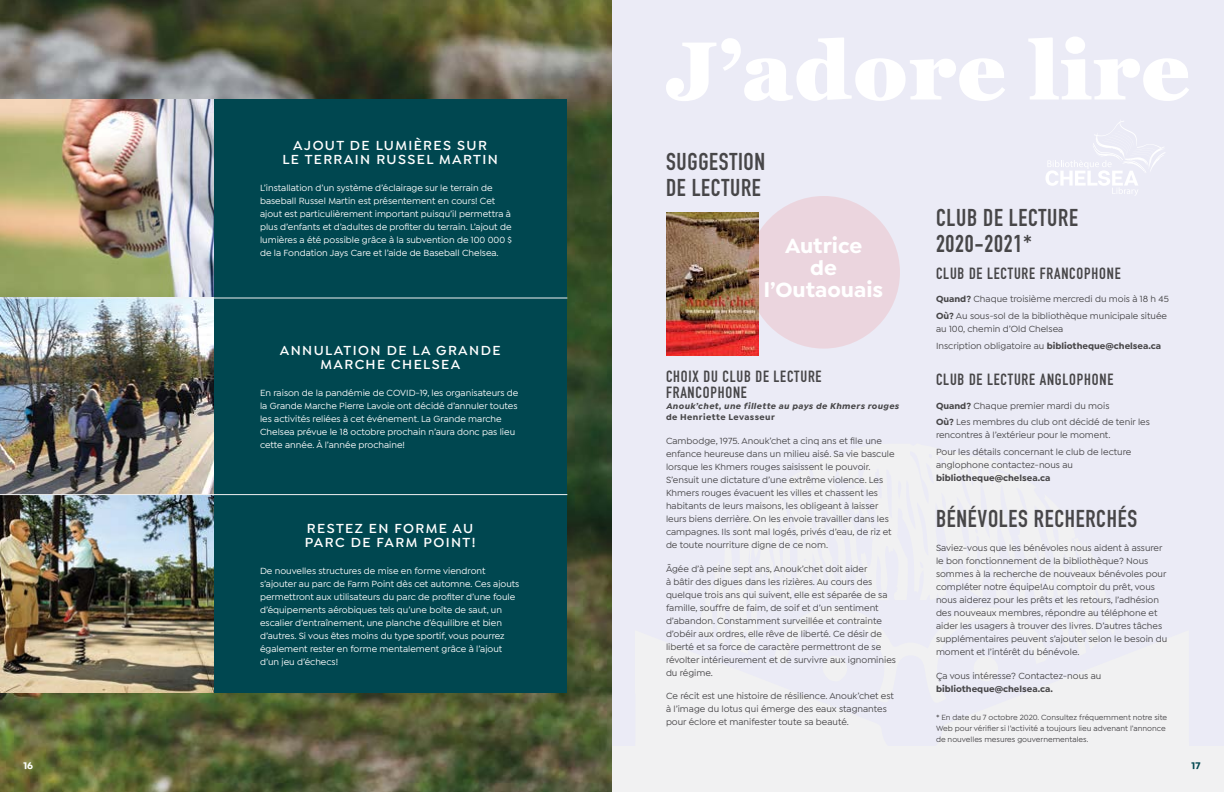
<style>
.page{position:relative;width:1224px;height:792px;background:#fff}
.page>*{position:absolute;margin:0;border:0;box-sizing:border-box;transform-origin:0 0}
.t1{font:700 24px/26px "DIN Condensed";letter-spacing:.03em;color:#474648}
.t2{font:700 21.9px/21.9px "Isidora Sans";color:#fff;text-align:center}
.t3{font:700 16px/16px "DIN Condensed";letter-spacing:.05em;color:#474648}
.t4{font:600 14px/14px "Isidora Sans";letter-spacing:.1em;color:#fff;text-align:center}
.t5{font:700 10px "Isidora Sans";color:#fff}
.t6{font:700 10px "Isidora Sans";color:#004750}
.t7{font:500 9.5px/13px "Isidora Sans";color:#474648}
.t8{font:500 9.5px/13px "Isidora Sans";color:#fff}
.t9{font:700 9.5px "Isidora Sans";color:#474648}
.t10{font:italic 700 9px "Isidora Sans";letter-spacing:.05em;color:#474648}
.t11{font:700 9px "Isidora Sans";letter-spacing:.05em;color:#474648}
.t12{font:500 8px/11px "Isidora Sans";color:#474648}
.s1{font-weight:700}
</style>
<div class="page">
<div style="left:612px;top:0;width:612px;height:746px;background:#ebebf6"></div>
<img style="left:0;top:0;width:612px;height:792px">
<div style="left:635px;top:746px;width:554px;height:46px;background:#f1f1f2"></div>
<svg style="left:1046px;top:121px;width:119px;height:73px"></svg>
<img style="left:666px;top:213px;width:93px;height:142px">
<div style="left:747px;top:196px;width:153px;height:153px;background:#ebd5de;border-radius:50%"></div>
<svg style="left:666px;top:38px;width:339px;height:63px"></svg>
<svg style="left:1028px;top:37px;width:161px;height:64px"></svg>
<div style="left:213px;top:100px;width:354px;height:198px;background:#004750"></div>
<img style="left:0;top:99px;width:213px;height:199px">
<div style="left:213px;top:298px;width:354px;height:198px;background:#004750"></div>
<img style="left:0;top:299px;width:213px;height:195px">
<div style="left:213px;top:495px;width:354px;height:198px;background:#004750"></div>
<img style="left:0;top:495px;width:213px;height:198px">
<hr style="left:0;top:298px;width:567px;height:1px;background:#f1f1f2">
<hr style="left:0;top:494px;width:567px;height:1px;background:#f1f1f2">
<h3 class="t4" style="left:282px;top:139px;width:217px">AJOUT DE LUMIÈRES SUR<br>LE TERRAIN RUSSEL MARTIN</h3>
<p class="t8" style="left:260px;top:182px;width:253px">L’installation d’un système d’éclairage sur le terrain de baseball Russel Martin est présentement en cours! Cet ajout est particulièrement important puisqu’il permettra à plus d’enfants et d’adultes de profiter du terrain. L’ajout de lumières a été possible grâce à la subvention de 100 000 $ de la Fondation Jays Care et l’aide de Baseball Chelsea.</p>
<h3 class="t4" style="left:280px;top:343px;width:222px">ANNULATION DE LA GRANDE<br>MARCHE CHELSEA</h3>
<p class="t8" style="left:260px;top:386px;width:260px">En raison de la pandémie de COVID-19, les organisateurs de la Grande Marche Pierre Lavoie ont décidé d’annuler toutes les activités reliées à cet événement. La Grande marche Chelsea prévue le 18 octobre prochain n’aura donc pas lieu cette année. À l’année prochaine!</p>
<h3 class="t4" style="left:305px;top:521px;width:172px;text-align:left">RESTEZ EN FORME AU<br>PARC DE FARM POINT!</h3>
<p class="t8" style="left:260px;top:564px;width:261px">De nouvelles structures de mise en forme viendront s’ajouter au parc de Farm Point dès cet automne. Ces ajouts permettront aux utilisateurs du parc de profiter d’une foule d’équipements aérobiques tels qu’une boîte de saut, un escalier d’entraînement, une planche d’équilibre et bien d’autres. Si vous êtes moins du type sportif, vous pourrez également rester en forme mentalement grâce à l’ajout d’un jeu d’échecs!</p>
<h1 class="t1" style="left:666px;top:148px;width:101px">SUGGESTION<br>DE LECTURE</h1>
<h2 class="t2" style="left:764px;top:235px;width:121px">Autrice<br>de l’Outaouais</h2>
<h3 class="t3" style="left:666px;top:368px;width:157px">CHOIX DU CLUB DE LECTURE<br>FRANCOPHONE</h3>
<p class="t10" style="left:666px;top:401px;width:234px">Anouk’chet, une fillette au pays de Khmers rouges</p>
<p class="t11" style="left:666px;top:412px;width:110px">de Henriette Levasseur</p>
<p class="t7" style="left:666px;top:434px;width:230px">Cambodge, 1975. Anouk’chet a cinq ans et file une enfance heureuse dans un milieu aisé. Sa vie bascule lorsque les Khmers rouges saisissent le pouvoir.<br>S’ensuit une dictature d’une extrême violence. Les Khmers rouges évacuent les villes et chassent les habitants de leurs maisons, les obligeant à laisser leurs biens derrière. On les envoie travailler dans les campagnes. Ils sont mal logés, privés d’eau, de riz et de toute nourriture digne de ce nom.</p>
<p class="t7" style="left:666px;top:562px;width:232px">Âgée d’à peine sept ans, Anouk’chet doit aider<br>à bâtir des digues dans les rizières. Au cours des quelque trois ans qui suivent, elle est séparée de sa famille, souffre de faim, de soif et d’un sentiment d’abandon. Constamment surveillée et contrainte d’obéir aux ordres, elle rêve de liberté. Ce désir de liberté et sa force de caractère permettront de se révolter intérieurement et de survivre aux ignominies du régime.</p>
<p class="t7" style="left:666px;top:690px;width:229px">Ce récit est une histoire de résilience. Anouk’chet est à l’image du lotus qui émerge des eaux stagnantes pour éclore et manifester toute sa beauté.</p>
<h1 class="t1" style="left:936px;top:204px;width:144px">CLUB DE LECTURE<br>2020-2021*</h1>
<h3 class="t3" style="left:936px;top:265px;width:186px">CLUB DE LECTURE FRANCOPHONE</h3>
<p class="t7" style="left:936px;top:291px;width:234px;line-height:16.6px"><span class="s1">Quand?</span> Chaque troisième mercredi du mois à 18 h 45<br><span class="s1">Où?</span> Au sous-sol de la bibliothèque municipale située</p>
<p class="t7" style="left:936px;top:321px;width:227px;line-height:16.6px">au 100, chemin d’Old Chelsea<br>Inscription obligatoire au <span class="s1">bibliotheque@chelsea.ca</span></p>
<h3 class="t3" style="left:936px;top:371px;width:179px">CLUB DE LECTURE ANGLOPHONE</h3>
<p class="t7" style="left:936px;top:397px;width:215px;line-height:16.6px"><span class="s1">Quand?</span> Chaque premier mardi du mois<br><span class="s1">Où?</span> Les membres du club ont décidé de tenir les</p>
<p class="t7" style="left:936px;top:427px;width:197px;line-height:16.6px">rencontres à l’extérieur pour le moment.<br>Pour les détails concernant le club de lecture</p>
<p class="t7" style="left:936px;top:458px;width:139px">anglophone contactez-nous au</p>
<p class="t9" style="left:936px;top:472px;width:116px">bibliotheque@chelsea.ca</p>
<h1 class="t1" style="left:936px;top:506px;width:203px">BÉNÉVOLES RECHERCHÉS</h1>
<p class="t7" style="left:936px;top:541px;width:233px">Saviez-vous que les bénévoles nous aident à assurer le bon fonctionnement de la bibliothèque? Nous sommes à la recherche de nouveaux bénévoles pour compléter notre équipe!Au comptoir du prêt, vous nous aiderez pour les prêts et les retours, l’adhésion des nouveaux membres, répondre au téléphone et aider les usagers à trouver des livres. D’autres tâches supplémentaires peuvent s’ajouter selon le besoin du moment et l’intérêt du bénévole.</p>
<p class="t7" style="left:936px;top:669px;width:167px">Ça vous intéresse? Contactez-nous au</p>
<p class="t9" style="left:936px;top:683px;width:118px">bibliotheque@chelsea.ca.</p>
<p class="t12" style="left:936px;top:712px;width:233px">* En date du 7 octobre 2020. Consultez fréquemment notre site<br>Web pour vérifier si l’activité a toujours lieu advenant l’annonce de nouvelles mesures gouvernementales.</p>
<p class="t5" style="left:23px;top:759px;width:11px">16</p>
<p class="t6" style="left:1192px;top:759px;width:10px">17</p>
</div>
